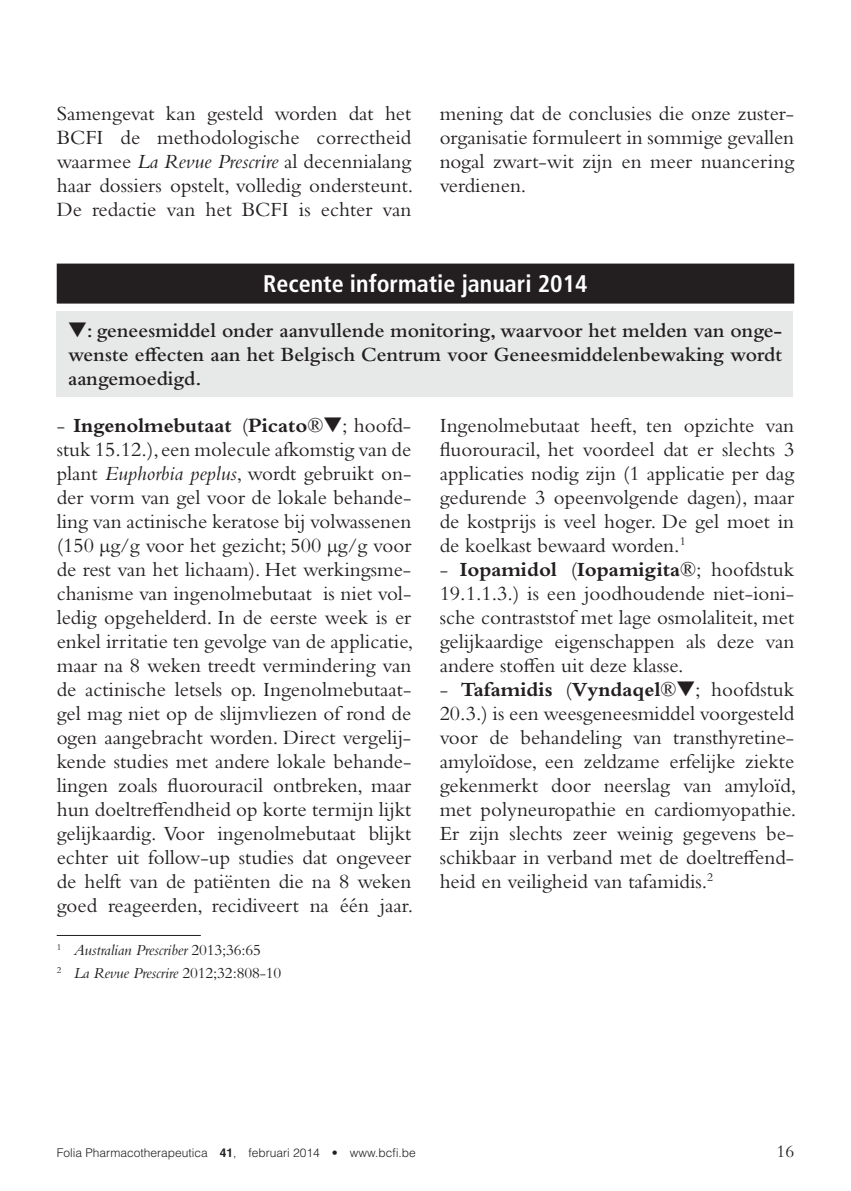
<style>
.page{position:relative;width:851px;height:1191px;background:#fff}
.page>*{position:absolute;margin:0;border:0;box-sizing:border-box;transform-origin:0 0}
.t1{font:700 condensed 24px "Frutiger LT Std";color:#fff}
.t2{font:21px/24px "Bembo Std";color:#231f20;text-align:justify}
.t3{font:600 21px/24px "Bembo Std";color:#231f20;text-align:justify}
.t4{font:18px "Bembo Std";color:#231f20}
.t5{font:italic 16px/22.8px "Bembo Std";letter-spacing:-.01em;color:#231f20}
.t6{font:300 12px "Helvetica LT Std";color:#231f20}
.s1{font-style:italic}
.s2{font-weight:700}
.s3{font-style:normal}
</style>
<div class="page">
<div style="left:57px;top:263px;width:737px;height:40px;background:#231f20"></div>
<div style="left:57px;top:311px;width:736px;height:86px;background:#e7e8e8"></div>
<hr style="left:57px;top:935px;width:144px;height:1px;background:#231f20">
<p class="t2" style="left:57px;top:101px;width:358px">Samengevat kan gesteld worden dat het BCFI de methodologische correctheid waarmee <span class="s1">La Revue Prescrire</span> al decennialang haar dossiers opstelt, volledig ondersteunt.<br>De redactie van het BCFI is echter van</p>
<p class="t2" style="left:439px;top:101px;width:356px">mening dat de conclusies die onze zuster&shy;organisatie formuleert in sommige gevallen nogal zwart-wit zijn en meer nuancering verdienen.</p>
<p class="t1" style="left:263px;top:269px;width:326px">Recente informatie januari 2014</p>
<p class="t3" style="left:68px;top:319px;width:715px">▼: geneesmiddel onder aanvullende monitoring, waarvoor het melden van onge&shy;wenste effecten aan het Belgisch Centrum voor Geneesmiddelenbewaking wordt aangemoedigd.</p>
<p class="t2" style="left:57px;top:413px;width:358px">- <span class="s2">Ingenolmebutaat</span> (<span class="s2">Picato</span>®▼; hoofd&shy;stuk 15.12.), een molecule afkomstig van de plant <span class="s1">Euphorbia peplus</span>, wordt gebruikt on&shy;der vorm van gel voor de lokale behande&shy;ling van actinische keratose bij volwassenen (150 µg/g voor het gezicht; 500 µg/g voor de rest van het lichaam). Het werkingsme&shy;chanisme van ingenolmebutaat is niet vol&shy;ledig opgehelderd. In de eerste week is er enkel irritatie ten gevolge van de applicatie, maar na 8 weken treedt vermindering van de actinische letsels op. Ingenolmebutaat&shy;gel mag niet op de slijmvliezen of rond de ogen aangebracht worden. Direct vergelij&shy;kende studies met andere lokale behande&shy;lingen zoals fluorouracil ontbreken, maar hun doeltreffendheid op korte termijn lijkt gelijkaardig. Voor ingenolmebutaat blijkt echter uit follow-up studies dat ongeveer de helft van de patiënten die na 8 weken goed reageerden, recidiveert na één jaar.</p>
<p class="t2" style="left:439px;top:413px;width:356px">Ingenolmebutaat heeft, ten opzichte van fluorouracil, het voordeel dat er slechts 3 applicaties nodig zijn (1 applicatie per dag gedurende 3 opeenvolgende dagen), maar de kostprijs is veel hoger. De gel moet in de koelkast bewaard worden.<sup>1</sup></p>
<p class="t2" style="left:439px;top:557px;width:356px">- <span class="s2">Iopamidol</span> (<span class="s2">Iopamigita</span>®; hoofdstuk 19.1.1.3.) is een joodhoudende niet-ioni&shy;sche contraststof met lage osmolaliteit, met gelijkaardige eigenschappen als deze van andere stoffen uit deze klasse.</p>
<p class="t2" style="left:439px;top:677px;width:358px">- <span class="s2">Tafamidis</span> (<span class="s2">Vyndaqel</span>®▼; hoofdstuk 20.3.) is een weesgeneesmiddel voorgesteld voor de behandeling van transthyretine&shy;amyloïdose, een zeldzame erfelijke ziekte gekenmerkt door neerslag van amyloïd, met polyneuropathie en cardiomyopathie.<br>Er zijn slechts zeer weinig gegevens be&shy;schikbaar in verband met de doeltreffend&shy;heid en veiligheid van tafamidis.<sup>2</sup></p>
<p class="t5" style="left:57px;top:938px;width:226px"><sup>1</sup> Australian Prescriber <span class="s3">2013;36:65<br></span><sup>2</sup> La Revue Prescrire <span class="s3">2012;32:808-10</span></p>
<p class="t6" style="left:57px;top:1145px;width:361px">Folia Pharmacotherapeutica <span class="s2">41</span>, februari 2014 • www.bcfi.be</p>
<p class="t4" style="left:776px;top:1140px;width:19px">16</p>
</div>
